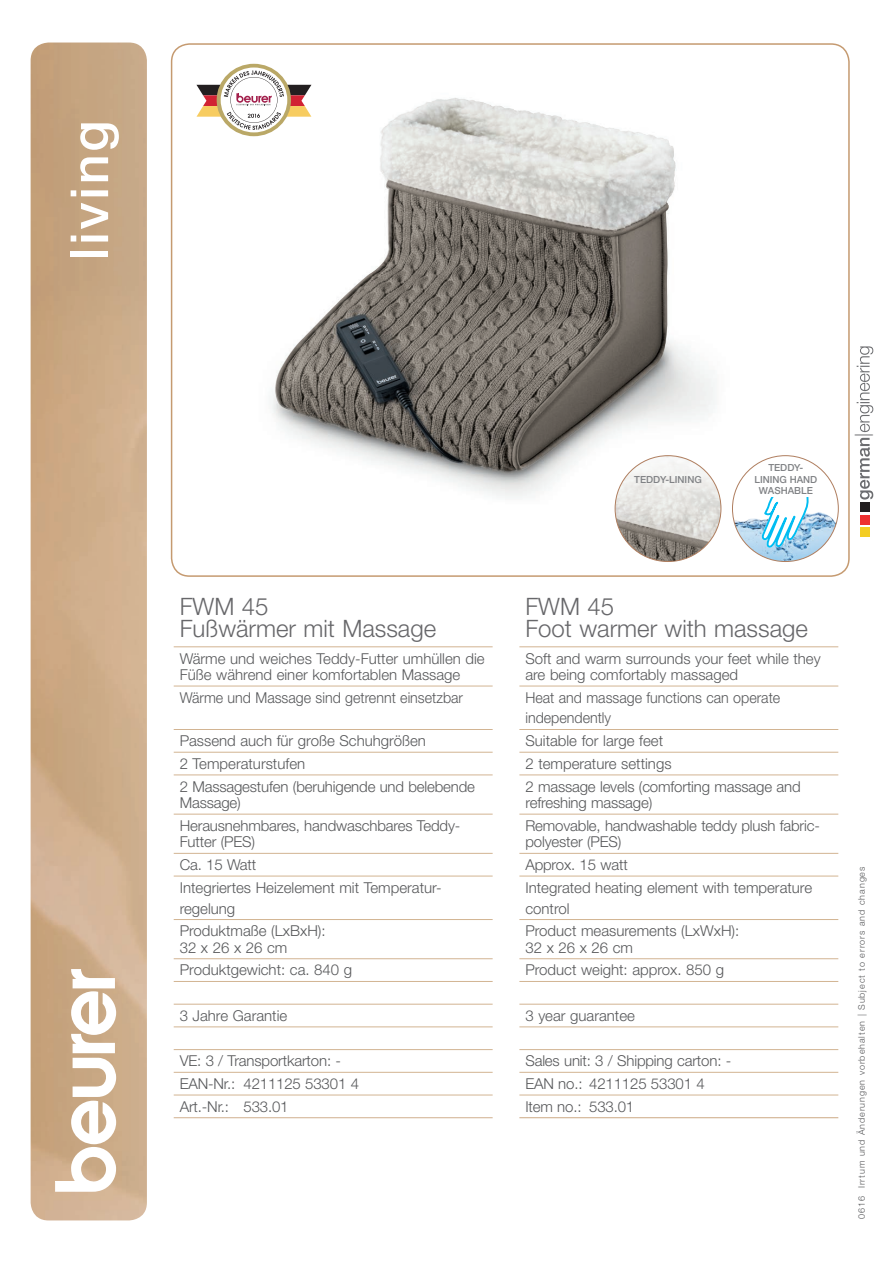
<style>
.page{position:relative;width:893px;height:1263px;background:#fff}
.page>*{position:absolute;margin:0;border:0;box-sizing:border-box;transform-origin:0 0}
.t1{font:500 52.5px "Helvetica Neue LT Pro";letter-spacing:.05em;color:#fff}
.t2{font:300 24px/22.5px "Helvetica Neue LT Pro";color:#67676a}
.t3{font:300 18.15px "Helvetica Neue LT Pro";color:#6c6d70}
.t4{font:300 15px/22.6px "Helvetica Neue LT Pro";color:#57585a}
.t5{font:300 15px/20.7px "Helvetica Neue LT Pro";color:#57585a;scale:.95 1}
.t6{font:500 9.75px/11.6px "Helvetica Neue LTW1 G";color:#808285;text-align:center}
.t7{font:300 9px "Helvetica Neue LT Pro";letter-spacing:.1em;color:#57585a}
</style>
<div class="page">
<svg style="left:174px;top:647px;width:319px;height:448px"></svg>
<hr style="left:174px;top:646px;width:319px;height:1px;background:#d2b492">
<hr style="left:174px;top:686px;width:319px;height:1px;background:#d2b492">
<hr style="left:174px;top:729px;width:319px;height:1px;background:#d2b492">
<hr style="left:174px;top:752px;width:319px;height:1px;background:#d2b492">
<hr style="left:174px;top:774px;width:319px;height:1px;background:#d2b492">
<hr style="left:174px;top:814px;width:319px;height:1px;background:#d2b492">
<hr style="left:174px;top:853px;width:319px;height:1px;background:#d2b492">
<hr style="left:174px;top:876px;width:319px;height:1px;background:#d2b492">
<hr style="left:174px;top:919px;width:319px;height:1px;background:#d2b492">
<hr style="left:174px;top:958px;width:319px;height:1px;background:#d2b492">
<hr style="left:174px;top:981px;width:319px;height:1px;background:#d2b492">
<hr style="left:174px;top:1004px;width:319px;height:1px;background:#d2b492">
<hr style="left:174px;top:1026px;width:319px;height:1px;background:#d2b492">
<hr style="left:174px;top:1049px;width:319px;height:1px;background:#d2b492">
<hr style="left:174px;top:1072px;width:319px;height:1px;background:#d2b492">
<hr style="left:174px;top:1095px;width:319px;height:1px;background:#d2b492">
<hr style="left:174px;top:1117px;width:319px;height:1px;background:#d0af8e">
<svg style="left:519px;top:647px;width:319px;height:448px"></svg>
<hr style="left:519px;top:646px;width:319px;height:1px;background:#d2b492">
<hr style="left:519px;top:686px;width:319px;height:1px;background:#d2b492">
<hr style="left:519px;top:729px;width:319px;height:1px;background:#d2b492">
<hr style="left:519px;top:752px;width:319px;height:1px;background:#d2b492">
<hr style="left:519px;top:774px;width:319px;height:1px;background:#d2b492">
<hr style="left:519px;top:814px;width:319px;height:1px;background:#d2b492">
<hr style="left:519px;top:853px;width:319px;height:1px;background:#d2b492">
<hr style="left:519px;top:876px;width:319px;height:1px;background:#d2b492">
<hr style="left:519px;top:919px;width:319px;height:1px;background:#d2b492">
<hr style="left:519px;top:958px;width:319px;height:1px;background:#d2b492">
<hr style="left:519px;top:981px;width:319px;height:1px;background:#d2b492">
<hr style="left:519px;top:1004px;width:319px;height:1px;background:#d2b492">
<hr style="left:519px;top:1026px;width:319px;height:1px;background:#d2b492">
<hr style="left:519px;top:1049px;width:319px;height:1px;background:#d2b492">
<hr style="left:519px;top:1072px;width:319px;height:1px;background:#d2b492">
<hr style="left:519px;top:1095px;width:319px;height:1px;background:#d2b492">
<hr style="left:519px;top:1117px;width:319px;height:1px;background:#cda984">
<img style="left:31px;top:43px;width:116px;height:1177px">
<svg style="left:55px;top:969px;width:61px;height:223px"></svg>
<img style="left:233px;top:67px;width:515px;height:452px">
<img style="left:404px;top:98px;width:51px;height:16px">
<svg style="left:860px;top:438px;width:13px;height:62px"></svg>
<svg style="left:857px;top:346px;width:16px;height:86px"></svg>
<div style="left:860px;top:527px;width:9px;height:10px;background:#f3cd24"></div>
<div style="left:860px;top:515px;width:9px;height:9px;background:#ee3030"></div>
<div style="left:860px;top:502px;width:9px;height:10px;background:#231f20"></div>
<svg style="left:217px;top:64px;width:74px;height:72px"></svg>
<svg style="left:196px;top:70px;width:115px;height:60px"></svg>
<div style="left:732px;top:456px;width:106px;height:105px;background:#fff;border-radius:50%"></div>
<img style="left:733px;top:512px;width:105px;height:49px">
<svg style="left:761px;top:497px;width:51px;height:52px"></svg>
<img style="left:615px;top:456px;width:106px;height:105px">
<h1 class="t1" style="left:58px;top:260px;width:141px;rotate:-90deg">living</h1>
<p class="t6" style="left:634px;top:473px;width:69px">TEDDY-LINING</p>
<p class="t6" style="left:754px;top:462px;width:64px">TEDDY-<br>LINING HAND<br>WASHABLE</p>
<p class="t3" style="left:852px;top:437px;width:6px;rotate:-90deg">|</p>
<h2 class="t2" style="left:180px;top:594px;width:258px">FWM 45<br>Fußwärmer mit Massage</h2>
<p class="t4" style="left:180px;top:650px;width:306px;line-height:16.5px">Wärme und weiches Teddy-Futter umhüllen die<br>Füße während einer komfortablen Massage</p>
<p class="t5" style="left:180px;top:687px;width:300px">Wärme und Massage sind getrennt einsetzbar</p>
<p class="t4" style="left:180px;top:729px;width:297px">Passend auch für große Schuhgrößen<br>2 Temperaturstufen<br>2 Massagestufen (beruhigende und belebende</p>
<p class="t4" style="left:180px;top:791px;width:282px">Massage)<br>Herausnehmbares, handwaschbares Teddy-</p>
<p class="t4" style="left:180px;top:830px;width:263px">Futter (PES)<br>Ca. 15 Watt<br>Integriertes Heizelement mit Temperatur-</p>
<p class="t4" style="left:180px;top:896px;width:148px">regelung<br>Produktmaße (LxBxH):</p>
<p class="t4" style="left:180px;top:936px;width:174px">32 x 26 x 26 cm<br>Produktgewicht: ca. 840 g</p>
<p class="t4" style="left:180px;top:1004px;width:109px">3 Jahre Garantie</p>
<p class="t4" style="left:180px;top:1049px;width:181px">VE: 3 / Transportkarton: -<br>EAN-Nr.: 4211125 53301 4<br>Art.-Nr.: 533.01</p>
<h2 class="t2" style="left:525px;top:594px;width:284px">FWM 45<br>Foot warmer with massage</h2>
<p class="t4" style="left:525px;top:650px;width:297px;line-height:16.5px">Soft and warm surrounds your feet while they are being comfortably massaged</p>
<p class="t5" style="left:525px;top:687px;width:270px">Heat and massage functions can operate independently</p>
<p class="t4" style="left:525px;top:729px;width:277px">Suitable for large feet<br>2 temperature settings<br>2 massage levels (comforting massage and</p>
<p class="t4" style="left:525px;top:791px;width:296px">refreshing massage)<br>Removable, handwashable teddy plush fabric-</p>
<p class="t4" style="left:525px;top:830px;width:288px">polyester (PES)<br>Approx. 15 watt<br>Integrated heating element with temperature</p>
<p class="t4" style="left:525px;top:896px;width:215px">control<br>Product measurements (LxWxH):</p>
<p class="t4" style="left:525px;top:936px;width:200px">32 x 26 x 26 cm<br>Product weight: approx. 850 g</p>
<p class="t4" style="left:525px;top:1004px;width:111px">3 year guarantee</p>
<p class="t4" style="left:525px;top:1049px;width:207px">Sales unit: 3 / Shipping carton: -<br>EAN no.: 4211125 53301 4<br>Item no.: 533.01</p>
<p class="t7" style="left:856px;top:1219px;width:354px;rotate:-90deg">0616 Irrtum und Änderungen vorbehalten | Subject to errors and changes</p>
</div>
